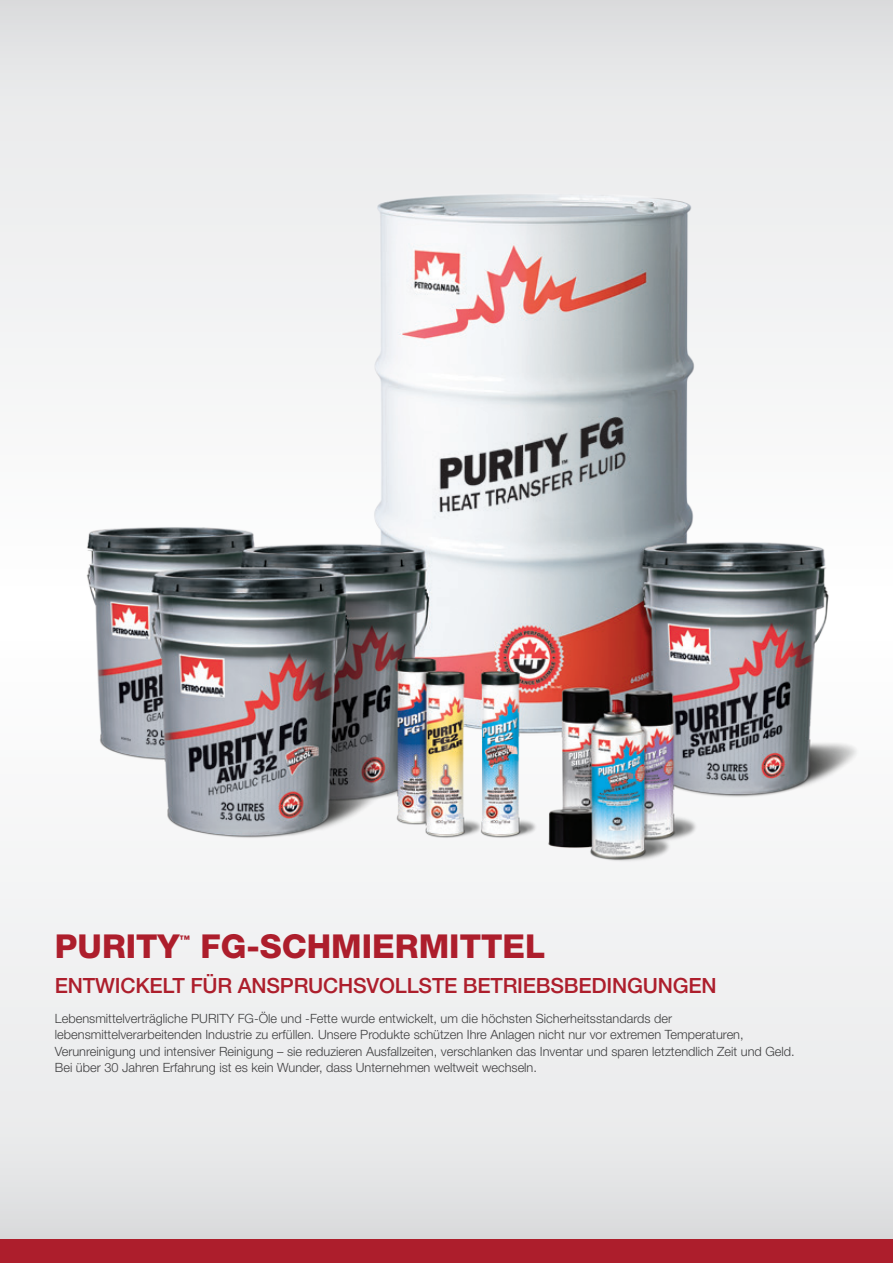
<style>
.page{position:relative;width:893px;height:1263px;background:#fff}
.page>*{position:absolute;margin:0;border:0;box-sizing:border-box;transform-origin:0 0}
.t1{font:800 33px "Helvetica Neue LT Std";color:#ad1e2c}
.t2{font:500 21px "Helvetica Neue LT Std";letter-spacing:-.01em;color:#ad1e2c}
.t3{font:300 12.75px/16.5px "Helvetica Neue LT Std";color:#3e3e3f}
.t4{font:800 10.5px "Helvetica Neue LT Std";color:#ad1e2c}
</style>
<div class="page">
<div style="left:0;top:0;width:893px;height:593px;background:linear-gradient(to bottom,#e3e3e5,#fff)"></div>
<div style="left:0;top:634px;width:893px;height:613px;background:linear-gradient(to bottom,#fff,#e2e2e4)"></div>
<img style="left:26px;top:148px;width:859px;height:737px">
<div style="left:0;top:1240px;width:893px;height:23px;background:#ad1e2c"></div>
<h1 class="t1" style="left:55px;top:927px;width:126px">PURITY</h1>
<p class="t4" style="left:180px;top:933px;width:12px">™</p>
<h1 class="t1" style="left:201px;top:927px;width:346px">FG-SCHMIERMITTEL</h1>
<h2 class="t2" style="left:55px;top:973px;width:663px">ENTWICKELT FÜR ANSPRUCHSVOLLSTE BETRIEBSBEDINGUNGEN</h2>
<p class="t3" style="left:55px;top:1010px;width:741px">Lebensmittelverträgliche PURITY FG-Öle und -Fette wurde entwickelt, um die höchsten Sicherheitsstandards der lebensmittelverarbeitenden Industrie zu erfüllen. Unsere Produkte schützen Ihre Anlagen nicht nur vor extremen Temperaturen, Verunreinigung und intensiver Reinigung – sie reduzieren Ausfallzeiten, verschlanken das Inventar und sparen letztendlich Zeit und Geld.<br>Bei über 30 Jahren Erfahrung ist es kein Wunder, dass Unternehmen weltweit wechseln.</p>
</div>
